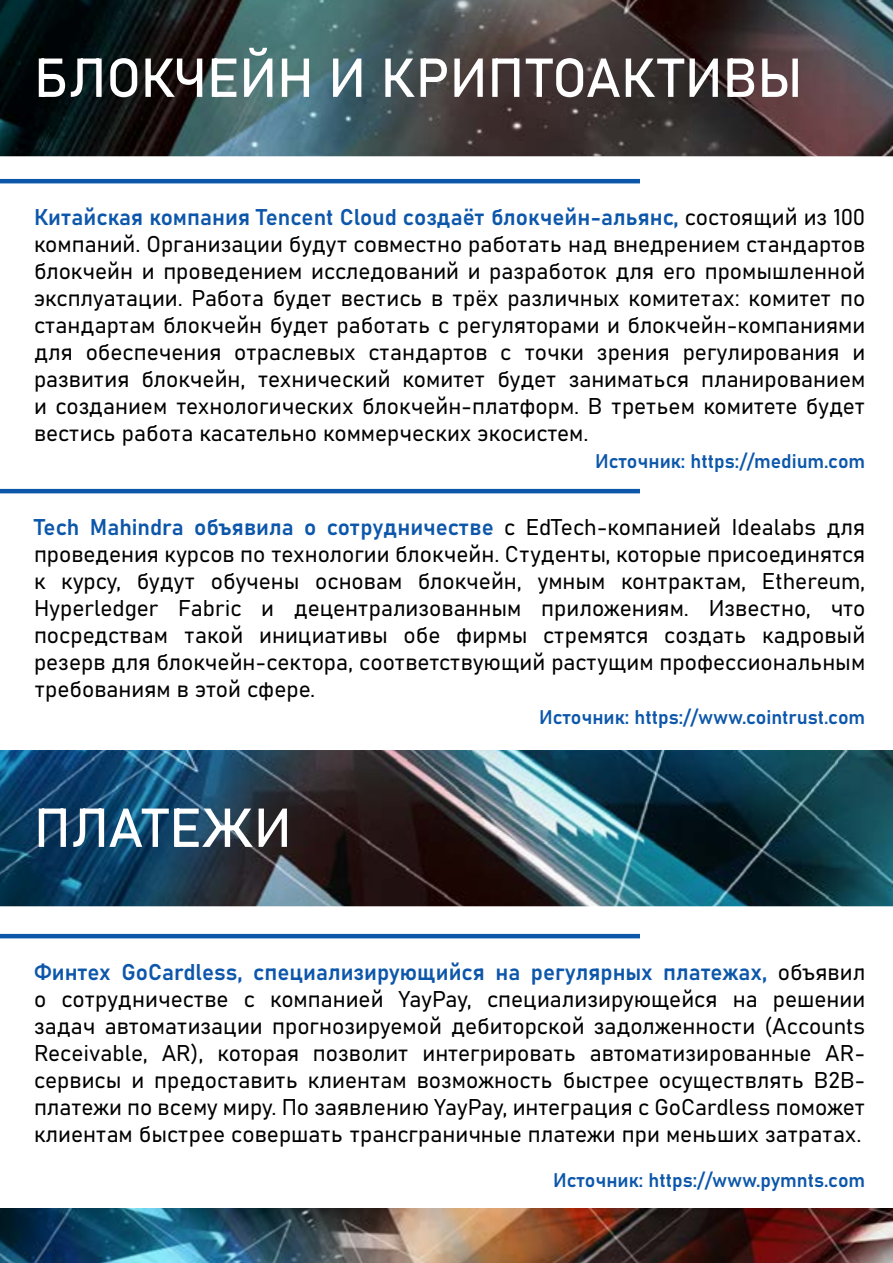
<style>
.page{position:relative;width:893px;height:1263px;background:#fff}
.page>*{position:absolute;margin:0;border:0;box-sizing:border-box;transform-origin:0 0}
.t1{font:54px "Bahnschrift";color:#fff}
.t2{font:22.5px/27px "Bahnschrift";color:#000;text-align:justify}
.t3{font:19.5px "Bahnschrift";color:#0d57ab}
.s1{color:#0d57ab}
</style>
<div class="page">
<img style="left:0;top:0;width:893px;height:156px">
<img style="left:0;top:1209px;width:893px;height:54px">
<hr style="left:0;top:179px;width:640px;height:4px;background:#0d57ab">
<hr style="left:0;top:489px;width:640px;height:4px;background:#0d57ab">
<hr style="left:0;top:934px;width:640px;height:4px;background:#0d57ab">
<img style="left:0;top:750px;width:893px;height:156px">
<h1 class="t1" style="left:34px;top:44px;width:770px">БЛОКЧЕЙН И КРИПТОАКТИВЫ</h1>
<p class="t2" style="left:34px;top:203px;width:833px"><span class="s1">Китайская компания Tencent Cloud создаёт блокчейн-альянс,</span> состоящий из 100 компаний. Организации будут совместно работать над внедрением стандартов блокчейн и проведением исследований и разработок для его промышленной эксплуатации. Работа будет вестись в трёх различных комитетах: комитет по стандартам блокчейн будет работать с регуляторами и блокчейн-компаниями для обеспечения отраслевых стандартов с точки зрения регулирования и развития блокчейн, технический комитет будет заниматься планированием и созданием технологических блокчейн-платформ. В третьем комитете будет вестись работа касательно коммерческих экосистем.</p>
<p class="t3" style="left:595px;top:449px;width:272px">Источник: https://medium.com</p>
<p class="t2" style="left:34px;top:513px;width:833px"><span class="s1">Tech Mahindra объявила о сотрудничестве</span> с EdTech-компанией Idealabs для проведения курсов по технологии блокчейн. Студенты, которые присоединятся к курсу, будут обучены основам блокчейн, умным контрактам, Ethereum, Hyperledger Fabric и децентрализованным приложениям. Известно, что посредствам такой инициативы обе фирмы стремятся создать кадровый резерв для блокчейн-сектора, соответствующий растущим профессиональным требованиям в этой сфере.</p>
<h1 class="t1" style="left:34px;top:794px;width:259px">ПЛАТЕЖИ</h1>
<p class="t3" style="left:539px;top:705px;width:328px">Источник: https://www.cointrust.com</p>
<p class="t2" style="left:34px;top:958px;width:833px"><span class="s1">Финтех GoCardless, специализирующийся на регулярных платежах,</span> объявил о сотрудничестве с компанией YayPay, специализирующейся на решении задач автоматизации прогнозируемой дебиторской задолженности (Accounts Receivable, AR), которая позволит интегрировать автоматизированные AR&shy;сервисы и предоставить клиентам возможность быстрее осуществлять B2B&shy;платежи по всему миру. По заявлению YayPay, интеграция с GoCardless поможет клиентам быстрее совершать трансграничные платежи при меньших затратах.</p>
<p class="t3" style="left:553px;top:1168px;width:314px">Источник: https://www.pymnts.com</p>
</div>
